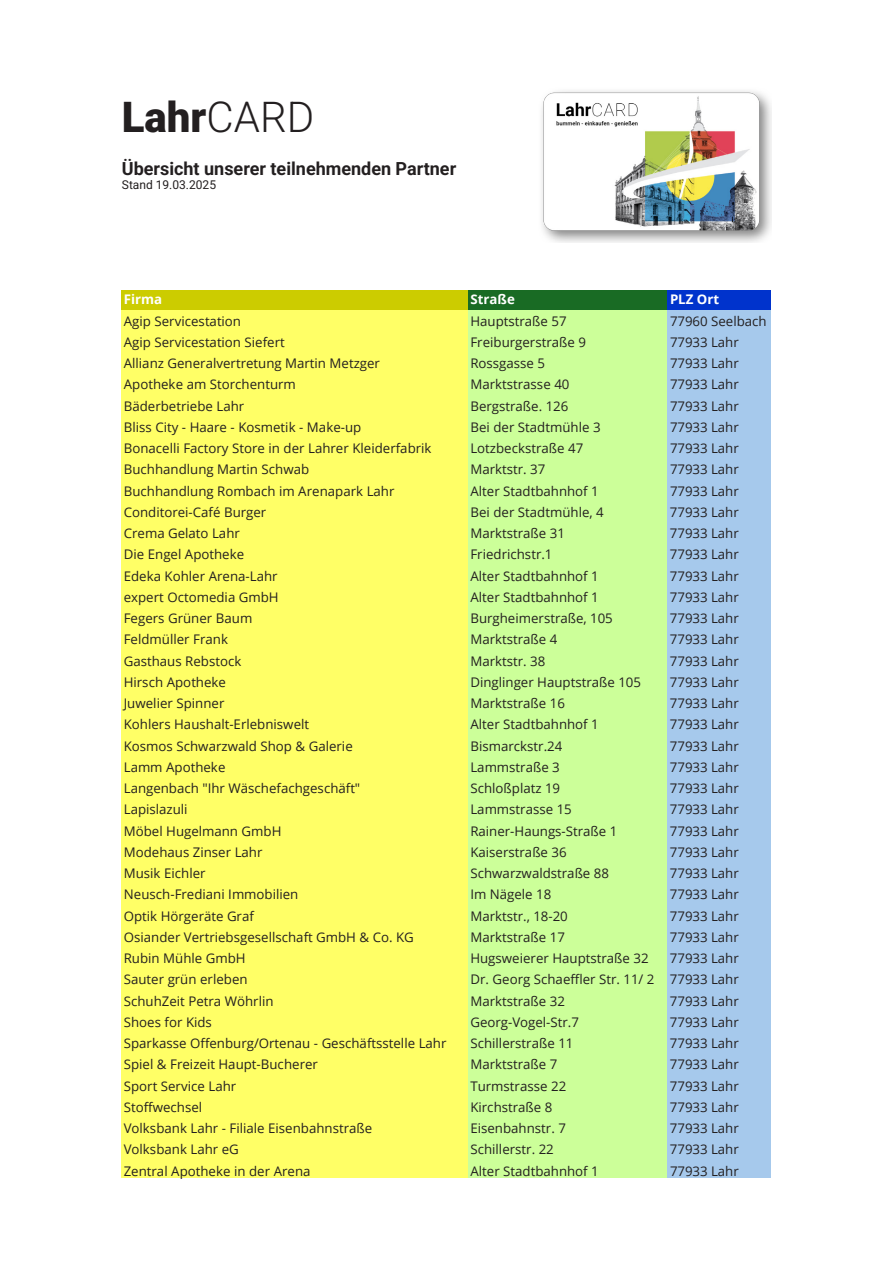
<style>
.page{position:relative;width:893px;height:1263px;background:#fff}
.page>*{position:absolute;margin:0;border:0;box-sizing:border-box;transform-origin:0 0}
.t1{font:42px "Roboto";color:#231f20}
.t2{font:18px "Roboto";color:#231f20}
.t3{font:13.2px "Open Sans";color:#231f20}
.t4{font:700 13.2px "Open Sans";color:#fff}
.t5{font:12px "Roboto";color:#231f20}
</style>
<div class="page">
<div style="left:122px;top:290px;width:346px;height:21px;background:#cc0"></div>
<div style="left:468px;top:290px;width:200px;height:21px;background:#196b24"></div>
<div style="left:667px;top:290px;width:104px;height:21px;background:#03c"></div>
<div style="left:122px;top:310px;width:346px;height:868px;background:#ff6"></div>
<div style="left:468px;top:310px;width:200px;height:868px;background:#cf9"></div>
<div style="left:667px;top:310px;width:104px;height:868px;background:#a6c9ec"></div>
<img style="left:541px;top:91px;width:230px;height:151px">
<p class="t1" style="left:122px;top:87px;width:194px">LahrCARD</p>
<p class="t2" style="left:122px;top:156px;width:336px">Übersicht unserer teilnehmenden Partner</p>
<p class="t5" style="left:122px;top:177px;width:96px">Stand 19.03.2025</p>
<p class="t4" style="left:124px;top:290px;width:40px">Firma</p>
<p class="t4" style="left:470px;top:290px;width:46px">Straße</p>
<p class="t4" style="left:670px;top:290px;width:51px">PLZ Ort</p>
<p class="t3" style="left:124px;top:312px;width:119px">Agip Servicestation</p>
<p class="t3" style="left:470px;top:312px;width:98px">Hauptstraße 57</p>
<p class="t3" style="left:670px;top:312px;width:98px">77960 Seelbach</p>
<p class="t3" style="left:124px;top:333px;width:163px">Agip Servicestation Siefert</p>
<p class="t3" style="left:470px;top:333px;width:117px">Freiburgerstraße 9</p>
<p class="t3" style="left:670px;top:333px;width:70px">77933 Lahr</p>
<p class="t3" style="left:124px;top:354px;width:258px">Allianz Generalvertretung Martin Metzger</p>
<p class="t3" style="left:470px;top:354px;width:76px">Rossgasse 5</p>
<p class="t3" style="left:670px;top:354px;width:70px">77933 Lahr</p>
<p class="t3" style="left:124px;top:376px;width:174px">Apotheke am Storchenturm</p>
<p class="t3" style="left:470px;top:376px;width:101px">Marktstrasse 40</p>
<p class="t3" style="left:670px;top:376px;width:70px">77933 Lahr</p>
<p class="t3" style="left:124px;top:397px;width:122px">Bäderbetriebe Lahr</p>
<p class="t3" style="left:470px;top:397px;width:99px">Bergstraße. 126</p>
<p class="t3" style="left:670px;top:397px;width:70px">77933 Lahr</p>
<p class="t3" style="left:124px;top:418px;width:239px">Bliss City - Haare - Kosmetik - Make-up</p>
<p class="t3" style="left:470px;top:418px;width:132px">Bei der Stadtmühle 3</p>
<p class="t3" style="left:670px;top:418px;width:70px">77933 Lahr</p>
<p class="t3" style="left:124px;top:439px;width:309px">Bonacelli Factory Store in der Lahrer Kleiderfabrik</p>
<p class="t3" style="left:470px;top:439px;width:114px">Lotzbeckstraße 47</p>
<p class="t3" style="left:670px;top:439px;width:70px">77933 Lahr</p>
<p class="t3" style="left:124px;top:461px;width:187px">Buchhandlung Martin Schwab</p>
<p class="t3" style="left:470px;top:461px;width:76px">Marktstr. 37</p>
<p class="t3" style="left:670px;top:461px;width:70px">77933 Lahr</p>
<p class="t3" style="left:124px;top:482px;width:272px">Buchhandlung Rombach im Arenapark Lahr</p>
<p class="t3" style="left:470px;top:482px;width:130px">Alter Stadtbahnhof 1</p>
<p class="t3" style="left:670px;top:482px;width:70px">77933 Lahr</p>
<p class="t3" style="left:124px;top:503px;width:144px">Conditorei-Café Burger</p>
<p class="t3" style="left:470px;top:503px;width:135px">Bei der Stadtmühle, 4</p>
<p class="t3" style="left:670px;top:503px;width:70px">77933 Lahr</p>
<p class="t3" style="left:124px;top:524px;width:118px">Crema Gelato Lahr</p>
<p class="t3" style="left:470px;top:524px;width:96px">Marktstraße 31</p>
<p class="t3" style="left:670px;top:524px;width:70px">77933 Lahr</p>
<p class="t3" style="left:124px;top:545px;width:122px">Die Engel Apotheke</p>
<p class="t3" style="left:470px;top:545px;width:84px">Friedrichstr.1</p>
<p class="t3" style="left:670px;top:545px;width:70px">77933 Lahr</p>
<p class="t3" style="left:124px;top:567px;width:155px">Edeka Kohler Arena-Lahr</p>
<p class="t3" style="left:470px;top:567px;width:130px">Alter Stadtbahnhof 1</p>
<p class="t3" style="left:670px;top:567px;width:70px">77933 Lahr</p>
<p class="t3" style="left:124px;top:588px;width:156px">expert Octomedia GmbH</p>
<p class="t3" style="left:470px;top:588px;width:130px">Alter Stadtbahnhof 1</p>
<p class="t3" style="left:670px;top:588px;width:70px">77933 Lahr</p>
<p class="t3" style="left:124px;top:609px;width:130px">Fegers Grüner Baum</p>
<p class="t3" style="left:470px;top:609px;width:144px">Burgheimerstraße, 105</p>
<p class="t3" style="left:670px;top:609px;width:70px">77933 Lahr</p>
<p class="t3" style="left:124px;top:630px;width:106px">Feldmüller Frank</p>
<p class="t3" style="left:470px;top:630px;width:89px">Marktstraße 4</p>
<p class="t3" style="left:670px;top:630px;width:70px">77933 Lahr</p>
<p class="t3" style="left:124px;top:652px;width:119px">Gasthaus Rebstock</p>
<p class="t3" style="left:470px;top:652px;width:76px">Marktstr. 38</p>
<p class="t3" style="left:670px;top:652px;width:70px">77933 Lahr</p>
<p class="t3" style="left:124px;top:673px;width:104px">Hirsch Apotheke</p>
<p class="t3" style="left:470px;top:673px;width:172px">Dinglinger Hauptstraße 105</p>
<p class="t3" style="left:670px;top:673px;width:70px">77933 Lahr</p>
<p class="t3" style="left:124px;top:694px;width:102px">Juwelier Spinner</p>
<p class="t3" style="left:470px;top:694px;width:96px">Marktstraße 16</p>
<p class="t3" style="left:670px;top:694px;width:70px">77933 Lahr</p>
<p class="t3" style="left:124px;top:715px;width:187px">Kohlers Haushalt-Erlebniswelt</p>
<p class="t3" style="left:470px;top:715px;width:130px">Alter Stadtbahnhof 1</p>
<p class="t3" style="left:670px;top:715px;width:70px">77933 Lahr</p>
<p class="t3" style="left:124px;top:737px;width:230px">Kosmos Schwarzwald Shop &amp; Galerie</p>
<p class="t3" style="left:470px;top:737px;width:93px">Bismarckstr.24</p>
<p class="t3" style="left:670px;top:737px;width:70px">77933 Lahr</p>
<p class="t3" style="left:124px;top:758px;width:103px">Lamm Apotheke</p>
<p class="t3" style="left:470px;top:758px;width:91px">Lammstraße 3</p>
<p class="t3" style="left:670px;top:758px;width:70px">77933 Lahr</p>
<p class="t3" style="left:124px;top:779px;width:238px">Langenbach "Ihr Wäschefachgeschäft"</p>
<p class="t3" style="left:470px;top:779px;width:91px">Schloßplatz 19</p>
<p class="t3" style="left:670px;top:779px;width:70px">77933 Lahr</p>
<p class="t3" style="left:124px;top:800px;width:65px">Lapislazuli</p>
<p class="t3" style="left:470px;top:800px;width:103px">Lammstrasse 15</p>
<p class="t3" style="left:670px;top:800px;width:70px">77933 Lahr</p>
<p class="t3" style="left:124px;top:822px;width:159px">Möbel Hugelmann GmbH</p>
<p class="t3" style="left:470px;top:822px;width:149px">Rainer-Haungs-Straße 1</p>
<p class="t3" style="left:670px;top:822px;width:70px">77933 Lahr</p>
<p class="t3" style="left:124px;top:843px;width:140px">Modehaus Zinser Lahr</p>
<p class="t3" style="left:470px;top:843px;width:98px">Kaiserstraße 36</p>
<p class="t3" style="left:670px;top:843px;width:70px">77933 Lahr</p>
<p class="t3" style="left:124px;top:864px;width:83px">Musik Eichler</p>
<p class="t3" style="left:470px;top:864px;width:140px">Schwarzwaldstraße 88</p>
<p class="t3" style="left:670px;top:864px;width:70px">77933 Lahr</p>
<p class="t3" style="left:124px;top:885px;width:176px">Neusch-Frediani Immobilien</p>
<p class="t3" style="left:470px;top:885px;width:82px">Im Nägele 18</p>
<p class="t3" style="left:670px;top:885px;width:70px">77933 Lahr</p>
<p class="t3" style="left:124px;top:907px;width:132px">Optik Hörgeräte Graf</p>
<p class="t3" style="left:470px;top:907px;width:99px">Marktstr., 18-20</p>
<p class="t3" style="left:670px;top:907px;width:70px">77933 Lahr</p>
<p class="t3" style="left:124px;top:928px;width:292px">Osiander Vertriebsgesellschaft GmbH &amp; Co. KG</p>
<p class="t3" style="left:470px;top:928px;width:96px">Marktstraße 17</p>
<p class="t3" style="left:670px;top:928px;width:70px">77933 Lahr</p>
<p class="t3" style="left:124px;top:949px;width:123px">Rubin Mühle GmbH</p>
<p class="t3" style="left:470px;top:949px;width:180px">Hugsweierer Hauptstraße 32</p>
<p class="t3" style="left:670px;top:949px;width:70px">77933 Lahr</p>
<p class="t3" style="left:124px;top:970px;width:125px">Sauter grün erleben</p>
<p class="t3" style="left:470px;top:970px;width:270px">Dr. Georg Schaeffler Str. 11/ 2 77933 Lahr</p>
<p class="t3" style="left:124px;top:992px;width:151px">SchuhZeit Petra Wöhrlin</p>
<p class="t3" style="left:470px;top:992px;width:96px">Marktstraße 32</p>
<p class="t3" style="left:670px;top:992px;width:70px">77933 Lahr</p>
<p class="t3" style="left:124px;top:1013px;width:90px">Shoes for Kids</p>
<p class="t3" style="left:470px;top:1013px;width:110px">Georg-Vogel-Str.7</p>
<p class="t3" style="left:670px;top:1013px;width:70px">77933 Lahr</p>
<p class="t3" style="left:124px;top:1034px;width:324px">Sparkasse Offenburg/Ortenau - Geschäftsstelle Lahr</p>
<p class="t3" style="left:470px;top:1034px;width:105px">Schillerstraße 11</p>
<p class="t3" style="left:670px;top:1034px;width:70px">77933 Lahr</p>
<p class="t3" style="left:124px;top:1055px;width:196px">Spiel &amp; Freizeit Haupt-Bucherer</p>
<p class="t3" style="left:470px;top:1055px;width:89px">Marktstraße 7</p>
<p class="t3" style="left:670px;top:1055px;width:70px">77933 Lahr</p>
<p class="t3" style="left:124px;top:1077px;width:114px">Sport Service Lahr</p>
<p class="t3" style="left:470px;top:1077px;width:97px">Turmstrasse 22</p>
<p class="t3" style="left:670px;top:1077px;width:70px">77933 Lahr</p>
<p class="t3" style="left:124px;top:1098px;width:80px">Stoffwechsel</p>
<p class="t3" style="left:470px;top:1098px;width:84px">Kirchstraße 8</p>
<p class="t3" style="left:670px;top:1098px;width:70px">77933 Lahr</p>
<p class="t3" style="left:124px;top:1119px;width:250px">Volksbank Lahr - Filiale Eisenbahnstraße</p>
<p class="t3" style="left:470px;top:1119px;width:97px">Eisenbahnstr. 7</p>
<p class="t3" style="left:670px;top:1119px;width:70px">77933 Lahr</p>
<p class="t3" style="left:124px;top:1140px;width:117px">Volksbank Lahr eG</p>
<p class="t3" style="left:470px;top:1140px;width:85px">Schillerstr. 22</p>
<p class="t3" style="left:670px;top:1140px;width:70px">77933 Lahr</p>
<p class="t3" style="left:124px;top:1162px;width:188px">Zentral Apotheke in der Arena</p>
<p class="t3" style="left:470px;top:1162px;width:130px">Alter Stadtbahnhof 1</p>
<p class="t3" style="left:670px;top:1162px;width:70px">77933 Lahr</p>
</div>
